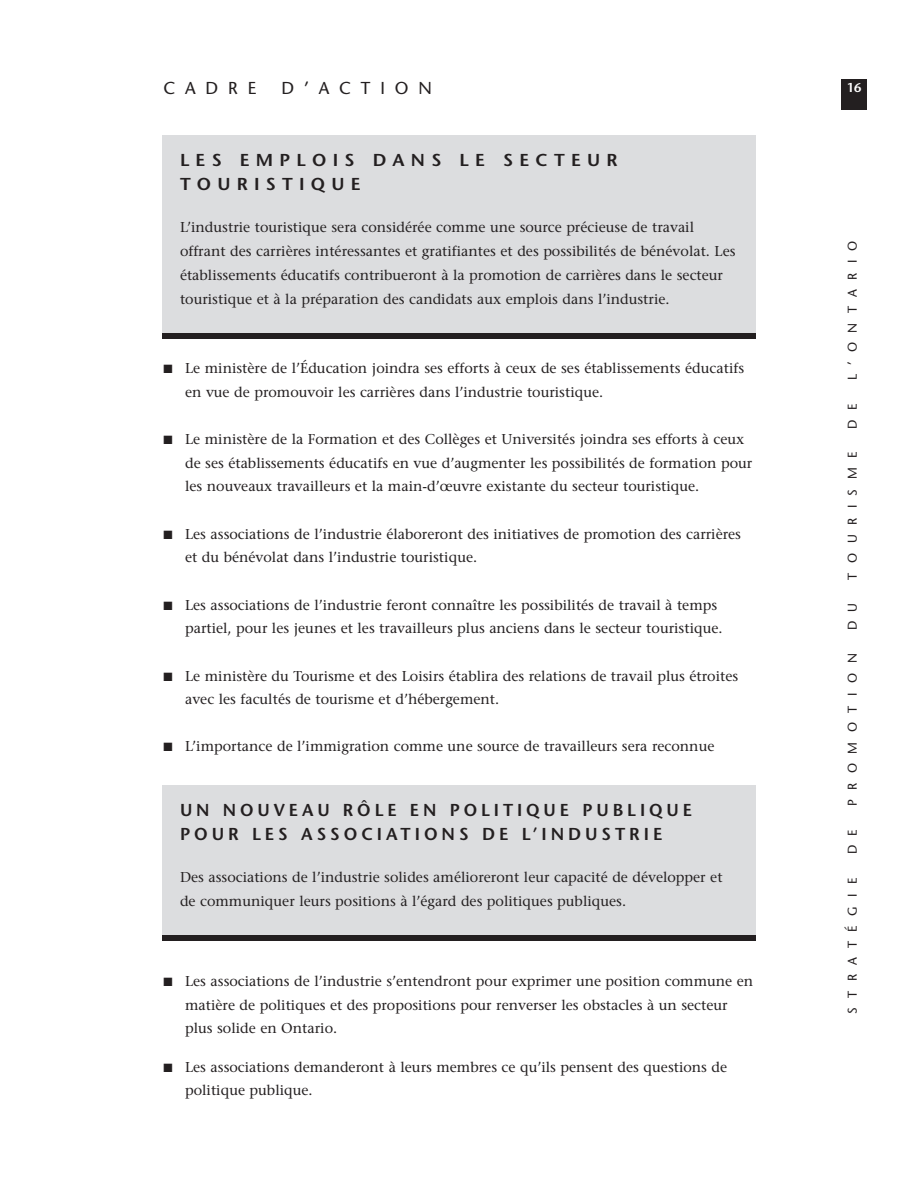
<style>
.page{position:relative;width:918px;height:1188px;background:#fff}
.page>*{position:absolute;margin:0;border:0;box-sizing:border-box;transform-origin:0 0}
.t1{font:600 17.25px/24px "Stone Sans";letter-spacing:.23em;color:#231f20}
.t2{font:600 17.25px/24px "Stone Sans";letter-spacing:.345em;color:#231f20;scale:1.05 1}
.t3{font:17.25px "Stone Sans";letter-spacing:.575em;color:#231f20}
.t4{font:14.25px/23.4px "Stone Serif";color:#231f20}
.t5{font:12.75px "Stone Sans";letter-spacing:.745em;color:#231f20}
.t6{font:600 12.75px "Stone Sans";color:#fff}
</style>
<div class="page">
<div style="left:841px;top:80px;width:26px;height:30px;background:#231f20"></div>
<div style="left:162px;top:785px;width:594px;height:149px;background:#dcdddf"></div>
<div style="left:162px;top:935px;width:594px;height:6px;background:#231f20"></div>
<div style="left:162px;top:135px;width:594px;height:198px;background:#dcdddf"></div>
<div style="left:162px;top:333px;width:594px;height:6px;background:#231f20"></div>
<p class="t3" style="left:164px;top:81px;width:94px">CADRE</p>
<p class="t3" style="left:282px;top:81px;width:152px">D’ACTION</p>
<p class="t6" style="left:847px;top:82px;width:16px">16</p>
<p class="t2" style="left:180px;top:149px;width:418px">LES EMPLOIS DANS LE SECTEUR<br>TOURISTIQUE</p>
<p class="t4" style="left:180px;top:216px;width:557px;line-height:24px">L’industrie touristique sera considérée comme une source précieuse de travail offrant des carrières intéressantes et gratifiantes et des possibilités de bénévolat. Les établissements éducatifs contribueront à la promotion de carrières dans le secteur touristique et à la préparation des candidats aux emplois dans l’industrie.</p>
<p class="t4" style="left:185px;top:358px;width:561px;text-indent:-22px">■ Le ministère de l’Éducation joindra ses efforts à ceux de ses établissements éducatifs en vue de promouvoir les carrières dans l’industrie touristique.</p>
<p class="t4" style="left:185px;top:429px;width:569px;text-indent:-22px">■ Le ministère de la Formation et des Collèges et Universités joindra ses efforts à ceux de ses établissements éducatifs en vue d’augmenter les possibilités de formation pour les nouveaux travailleurs et la main-d’œuvre existante du secteur touristique.</p>
<p class="t4" style="left:185px;top:524px;width:557px;text-indent:-22px">■ Les associations de l’industrie élaboreront des initiatives de promotion des carrières et du bénévolat dans l’industrie touristique.</p>
<p class="t4" style="left:185px;top:594px;width:539px;text-indent:-22px">■ Les associations de l’industrie feront connaître les possibilités de travail à temps partiel, pour les jeunes et les travailleurs plus anciens dans le secteur touristique.</p>
<p class="t4" style="left:185px;top:665px;width:555px;text-indent:-22px">■ Le ministère du Tourisme et des Loisirs établira des relations de travail plus étroites avec les facultés de tourisme et d’hébergement.</p>
<p class="t4" style="left:164px;top:736px;width:552px">■ L’importance de l’immigration comme une source de travailleurs sera reconnue</p>
<p class="t1" style="left:180px;top:799px;width:514px">UN NOUVEAU RÔLE EN POLITIQUE PUBLIQUE<br>POUR LES ASSOCIATIONS DE L’INDUSTRIE</p>
<p class="t4" style="left:180px;top:866px;width:544px;line-height:24px">Des associations de l’industrie solides amélioreront leur capacité de développer et de communiquer leurs positions à l’égard des politiques publiques.</p>
<p class="t4" style="left:185px;top:971px;width:570px;text-indent:-22px">■ Les associations de l’industrie s’entendront pour exprimer une position commune en matière de politiques et des propositions pour renverser les obstacles à un secteur plus solide en Ontario.</p>
<p class="t4" style="left:185px;top:1056px;width:544px;text-indent:-22px">■ Les associations demanderont à leurs membres ce qu’ils pensent des questions de politique publique.</p>
<p class="t5" style="left:847px;top:380px;width:142px;rotate:-90deg">L’ONTARIO</p>
<p class="t5" style="left:847px;top:429px;width:27px;rotate:-90deg">D E</p>
<p class="t5" style="left:847px;top:580px;width:129px;rotate:-90deg">TOURISME</p>
<p class="t5" style="left:847px;top:630px;width:29px;rotate:-90deg">D U</p>
<p class="t5" style="left:847px;top:806px;width:154px;rotate:-90deg">PROMOTION</p>
<p class="t5" style="left:847px;top:854px;width:27px;rotate:-90deg">D E</p>
<p class="t5" style="left:847px;top:1014px;width:138px;rotate:-90deg">STRATÉGIE</p>
</div>
